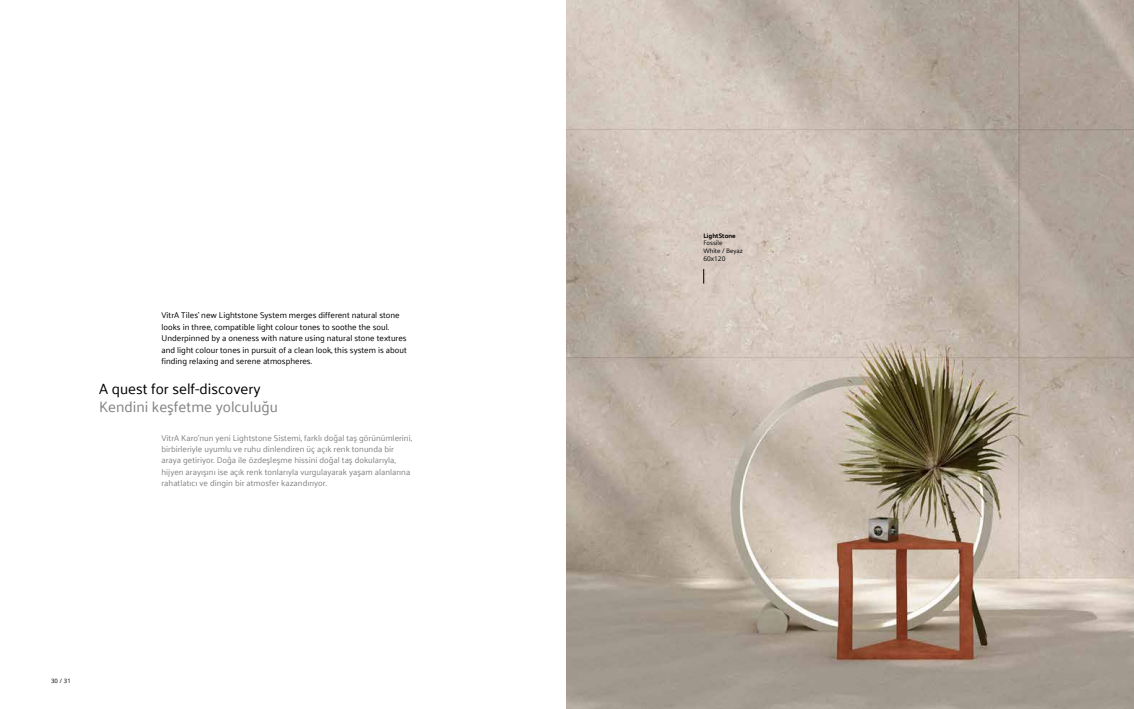
<style>
.page{position:relative;width:1134px;height:709px;background:#fff}
.page>*{position:absolute;margin:0;border:0;box-sizing:border-box;transform-origin:0 0}
.t1{font:15px "Palanquin";color:#808285}
.t2{font:15px "Palanquin";color:#000101}
.t3{font:8.5px/11.4px "Palanquin";color:#808285}
.t4{font:8.5px/11.4px "Palanquin";color:#000101}
.t5{font:6.5px/7.8px "Palanquin";color:#000}
.t6{font:700 6.5px "Palanquin";color:#000}
.t7{font:6.5px "Open Sans";color:#000}
.t8{font:6px "Open Sans";color:#000101}
</style>
<div class="page">
<img style="left:567px;top:0;width:567px;height:709px">
<svg style="left:703px;top:269px;width:1px;height:14px"></svg>
<p class="t4" style="left:161px;top:310px;width:247px">VitrA Tiles’ new Lightstone System merges different natural stone looks in three, compatible light colour tones to soothe the soul.<br>Underpinned by a oneness with nature using natural stone textures and light colour tones in pursuit of a clean look, this system is about finding relaxing and serene atmospheres.</p>
<h1 class="t2" style="left:99px;top:380px;width:163px">A quest for self-discovery</h1>
<h1 class="t1" style="left:99px;top:398px;width:180px">Kendini keşfetme yolculuğu</h1>
<p class="t3" style="left:161px;top:432px;width:252px">VitrA Karo’nun yeni Lightstone Sistemi, farklı doğal taş görünümlerini, birbirleriyle uyumlu ve ruhu dinlendiren üç açık renk tonunda bir araya getiriyor. Doğa ile özdeşleşme hissini doğal taş dokularıyla, hijyen arayışını ise açık renk tonlarıyla vurgulayarak yaşam alanlarına rahatlatıcı ve dingin bir atmosfer kazandırıyor.</p>
<p class="t8" style="left:51px;top:676px;width:21px">30 / 31</p>
<p class="t6" style="left:703px;top:231px;width:34px">LightStone</p>
<p class="t5" style="left:703px;top:239px;width:41px">Fossile<br>White / Beyaz</p>
<p class="t7" style="left:703px;top:254px;width:23px">60x120</p>
</div>
